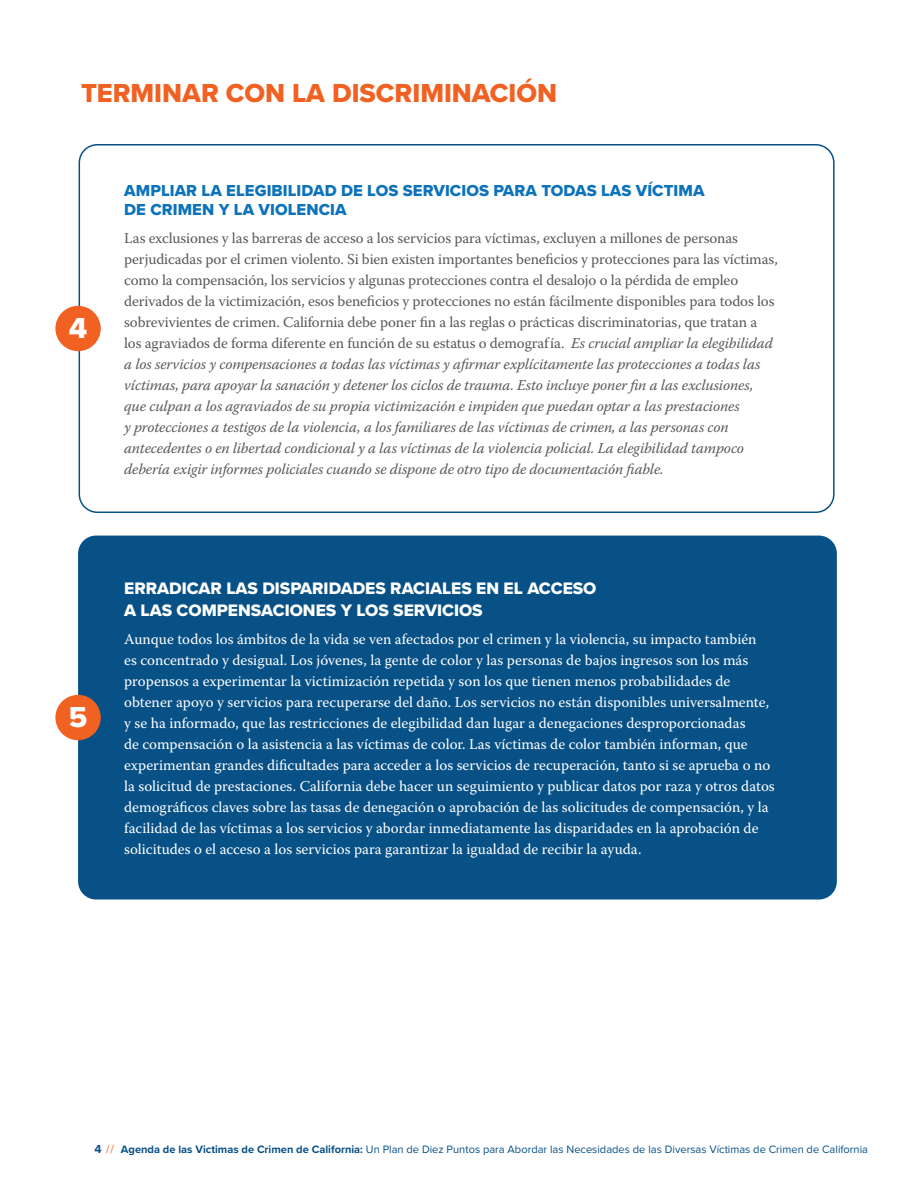
<style>
.page{position:relative;width:918px;height:1188px;background:#fff}
.page>*{position:absolute;margin:0;border:0;box-sizing:border-box;transform-origin:0 0}
.t1{font:30px "Proxima Nova Extrabld";color:#fff}
.t2{font:27px "Proxima Nova Extrabld";color:#f16122}
.t3{font:17.25px/22.5px "Proxima Nova Extrabld";color:#fff}
.t4{font:16.5px/19.5px "Proxima Nova Extrabld";letter-spacing:.005em;color:#0c73bb}
.t5{font:italic 15px/21px "Warnock Pro";letter-spacing:-.01em;color:#58595b}
.t6{font:15px/21px "Warnock Pro";color:#fff}
.t7{font:11.1px "Proxima Nova";color:#085187}
.s1{font-style:normal}
.s2{font-weight:700;font-size:12px}
.s3{font-size:12px;color:#f16122}
.s4{font-weight:700}
</style>
<div class="page">
<div style="left:79px;top:144px;width:756px;height:369px;border:2px solid #085187;border-radius:18px"></div>
<div style="left:55px;top:306px;width:46px;height:45px;background:#f16122;border-radius:50%"></div>
<div style="left:78px;top:536px;width:759px;height:364px;background:#085187;border-radius:18px"></div>
<div style="left:55px;top:695px;width:46px;height:45px;background:#f16122;border-radius:50%"></div>
<h2 class="t2" style="left:81px;top:73px;width:478px">TERMINAR CON LA DISCRIMINACIÓN</h2>
<h1 class="t1" style="left:69px;top:306px;width:20px">4</h1>
<p class="t4" style="left:124px;top:180px;width:582px">AMPLIAR LA ELEGIBILIDAD DE LOS SERVICIOS PARA TODAS LAS VÍCTIMA<br>DE CRIMEN Y LA VIOLENCIA</p>
<p class="t5" style="left:124px;top:227px;width:655px"><span class="s1">Las exclusiones y las barreras de acceso a los servicios para víctimas, excluyen a millones de personas perjudicadas por el crimen violento. Si bien existen importantes beneficios y protecciones para las víctimas, como la compensación, los servicios y algunas protecciones contra el desalojo o la pérdida de empleo derivados de la victimización, esos beneficios y protecciones no están fácilmente disponibles para todos los sobrevivientes de crimen. California debe poner fin a las reglas o prácticas discriminatorias, que tratan a los agraviados de forma diferente en función de su estatus o demografía.</span> Es crucial ampliar la elegibilidad a los servicios y compensaciones a todas las víctimas y afirmar explícitamente las protecciones a todas las víctimas, para apoyar la sanación y detener los ciclos de trauma. Esto incluye poner fin a las exclusiones, que culpan a los agraviados de su propia victimización e impiden que puedan optar a las prestaciones<br>y protecciones a testigos de la violencia, a los familiares de las víctimas de crimen, a las personas con antecedentes o en libertad condicional y a las víctimas de la violencia policial. La elegibilidad tampoco debería exigir informes policiales cuando se dispone de otro tipo de documentación fiable.</p>
<h1 class="t1" style="left:69px;top:695px;width:20px">5</h1>
<p class="t3" style="left:124px;top:577px;width:474px">ERRADICAR LAS DISPARIDADES RACIALES EN EL ACCESO<br>A LAS COMPENSACIONES Y LOS SERVICIOS</p>
<p class="t6" style="left:124px;top:628px;width:652px">Aunque todos los ámbitos de la vida se ven afectados por el crimen y la violencia, su impacto también<br>es concentrado y desigual. Los jóvenes, la gente de color y las personas de bajos ingresos son los más propensos a experimentar la victimización repetida y son los que tienen menos probabilidades de obtener apoyo y servicios para recuperarse del daño. Los servicios no están disponibles universalmente, y se ha informado, que las restricciones de elegibilidad dan lugar a denegaciones desproporcionadas<br>de compensación o la asistencia a las víctimas de color. Las víctimas de color también informan, que experimentan grandes dificultades para acceder a los servicios de recuperación, tanto si se aprueba o no la solicitud de prestaciones. California debe hacer un seguimiento y publicar datos por raza y otros datos demográficos claves sobre las tasas de denegación o aprobación de las solicitudes de compensación, y la facilidad de las víctimas a los servicios y abordar inmediatamente las disparidades en la aprobación de solicitudes o el acceso a los servicios para garantizar la igualdad de recibir la ayuda.</p>
<p class="t7" style="left:94px;top:1141px;width:775px"><span class="s2">4</span> <span class="s3">//</span> <span class="s4">Agenda de las Victimas de Crimen de California:</span> Un Plan de Diez Puntos para Abordar las Necesidades de las Diversas Víctimas de Crimen de California</p>
</div>
